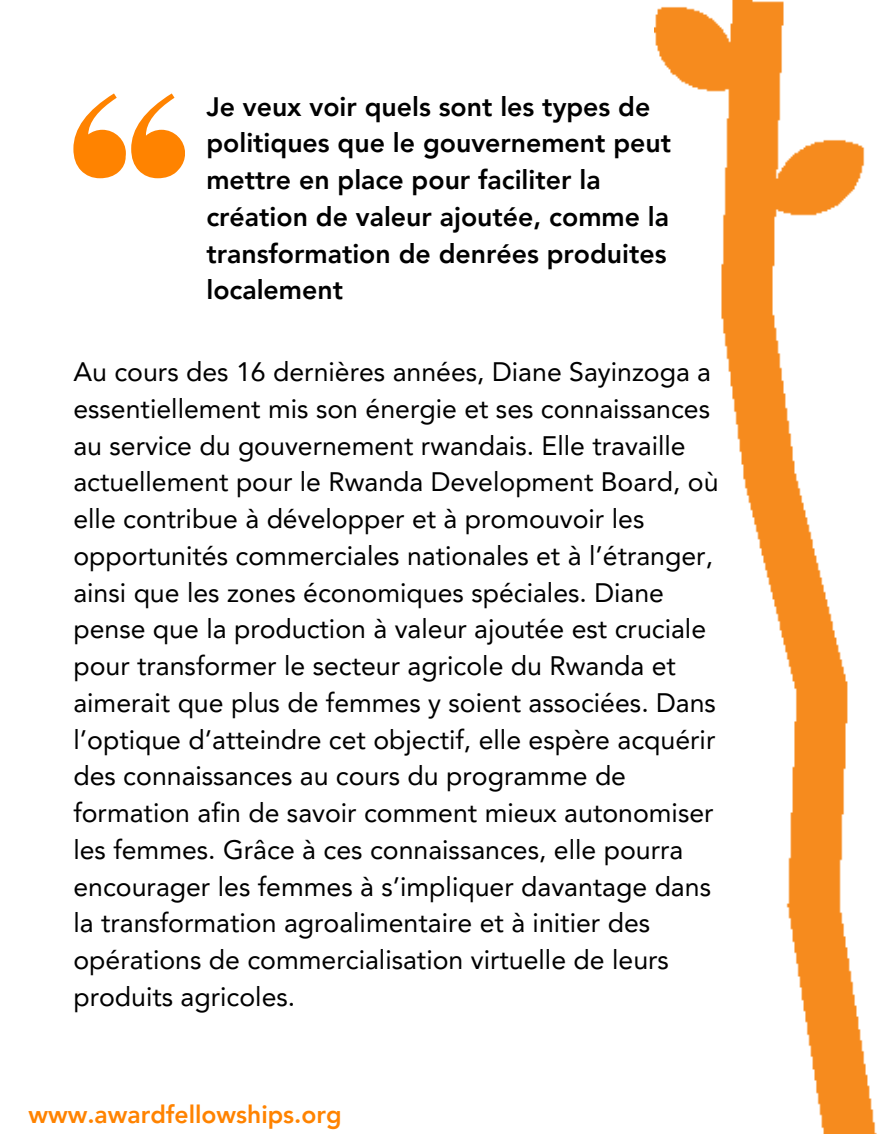
<style>
.page{position:relative;width:882px;height:1134px;background:#fff}
.page>*{position:absolute;margin:0;border:0;box-sizing:border-box;transform-origin:0 0}
.t1{font:26.6px/36.8px "Avenir LT Pro";color:#000}
.t2{font:800 26.6px/36.8px "Avenir LT Pro";color:#000}
.t3{font:800 24.68px "Avenir LT Pro";color:#ff8300}
</style>
<div class="page">
<svg style="left:73px;top:93px;width:112px;height:85px"></svg>
<img style="left:654px;top:0;width:223px;height:1134px">
<p class="t2" style="left:206px;top:91px;width:466px">Je veux voir quels sont les types de politiques que le gouvernement peut mettre en place pour faciliter la création de valeur ajoutée, comme la transformation de denrées produites localement</p>
<p class="t1" style="left:73px;top:356px;width:647px">Au cours des 16 dernières années, Diane Sayinzoga a essentiellement mis son énergie et ses connaissances au service du gouvernement rwandais. Elle travaille actuellement pour le Rwanda Development Board, où elle contribue à développer et à promouvoir les opportunités commerciales nationales et à l’étranger, ainsi que les zones économiques spéciales. Diane pense que la production à valeur ajoutée est cruciale pour transformer le secteur agricole du Rwanda et aimerait que plus de femmes y soient associées. Dans l’optique d’atteindre cet objectif, elle espère acquérir des connaissances au cours du programme de formation afin de savoir comment mieux autonomiser les femmes. Grâce à ces connaissances, elle pourra encourager les femmes à s’impliquer davantage dans la transformation agroalimentaire et à initier des opérations de commercialisation virtuelle de leurs produits agricoles.</p>
<p class="t3" style="left:28px;top:1104px;width:315px">www.awardfellowships.org</p>
</div>
